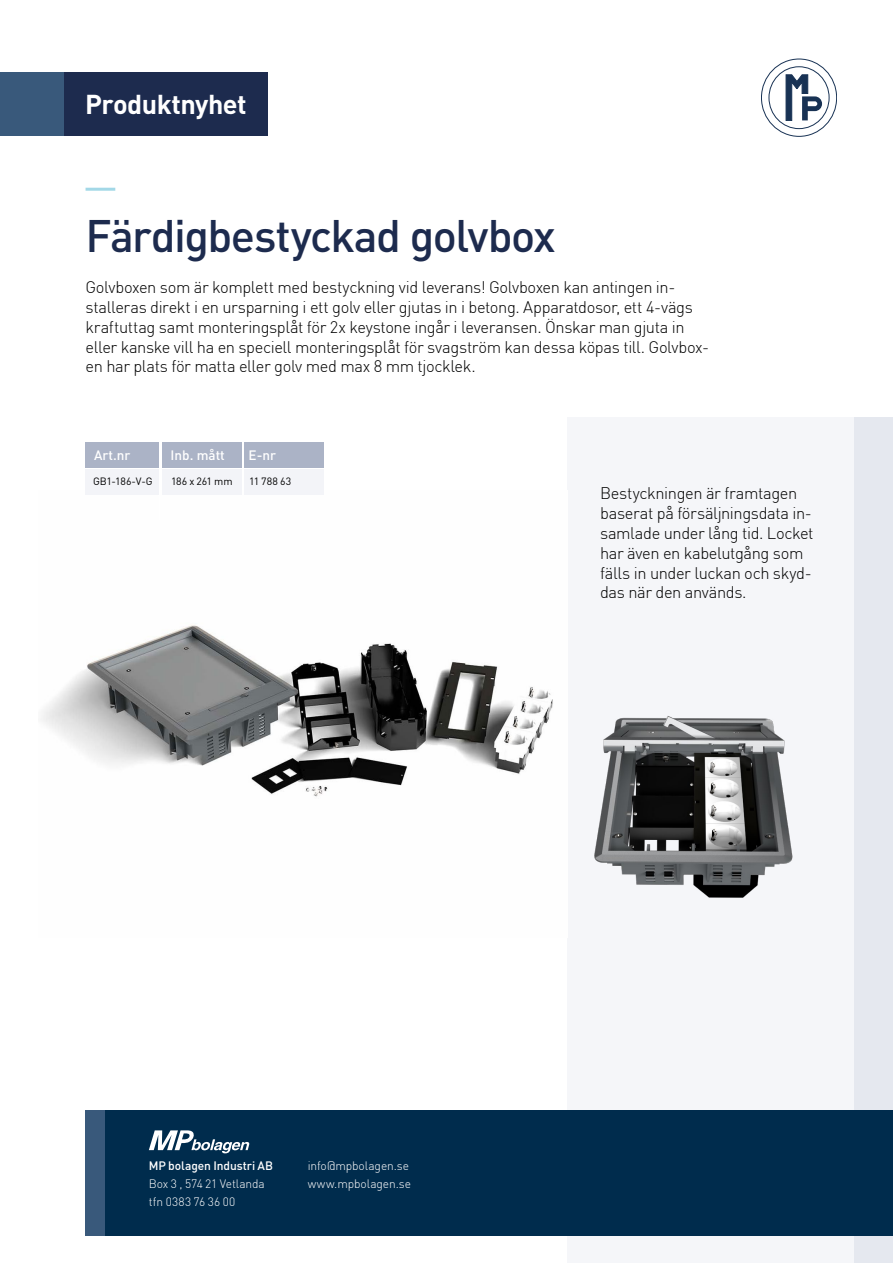
<style>
.page{position:relative;width:893px;height:1263px;background:#fff}
.page>*{position:absolute;margin:0;border:0;box-sizing:border-box;transform-origin:0 0}
.t1{font:500 45px "DIN Pro";letter-spacing:-.035em;color:#1d2b4e}
.t2{font:700 27px "DIN Pro";letter-spacing:-.02em;color:#fff}
.t3{font:300 16.5px/19.8px "DIN";letter-spacing:-.025em;color:#000}
.t4{font:500 13.5px "DIN Pro";color:#fff}
.t5{font:300 12px/18px "DIN";letter-spacing:-.01em;color:#fff}
.t6{font:500 12px "DIN";letter-spacing:-.005em;color:#fff}
.t7{font:10.5px "DIN Pro";letter-spacing:-.005em;color:#000}
</style>
<div class="page">
<div style="left:568px;top:417px;width:286px;height:846px;background:#f5f6f9"></div>
<div style="left:854px;top:417px;width:39px;height:846px;background:#e5e8ef"></div>
<svg style="left:761px;top:59px;width:76px;height:77px"></svg>
<div style="left:761px;top:59px;width:76px;height:78px;border:1px solid #183254;border-radius:50%"></div>
<div style="left:769px;top:67px;width:60px;height:62px;background:#fff;border-radius:50%"></div>
<div style="left:769px;top:66px;width:60px;height:63px;border:1px solid #183254;border-radius:50%"></div>
<svg style="left:786px;top:74px;width:36px;height:47px"></svg>
<div style="left:85px;top:1110px;width:808px;height:125px;background:#002c4d"></div>
<div style="left:85px;top:1110px;width:20px;height:125px;background:#39597b"></div>
<svg style="left:149px;top:1130px;width:100px;height:23px"></svg>
<img style="left:41px;top:491px;width:512px;height:306px">
<div style="left:244px;top:442px;width:80px;height:25px;background:#abb3c6"></div>
<div style="left:244px;top:469px;width:80px;height:25px;background:#f3f4f8"></div>
<div style="left:64px;top:72px;width:204px;height:64px;background:#1d2b4e"></div>
<div style="left:0;top:72px;width:64px;height:64px;background:#39597b"></div>
<hr style="left:86px;top:188px;width:29px;height:3px;background:#a3d8e7">
<img style="left:594px;top:716px;width:199px;height:182px">
<hr style="left:158px;top:465px;width:2px;height:56px;background:#fff">
<div style="left:86px;top:442px;width:73px;height:25px;background:#abb3c6"></div>
<div style="left:162px;top:442px;width:80px;height:25px;background:#abb3c6"></div>
<div style="left:86px;top:469px;width:73px;height:25px;background:#f3f4f8"></div>
<div style="left:162px;top:469px;width:80px;height:25px;background:#f3f4f8"></div>
<h2 class="t2" style="left:85px;top:86px;width:163px">Produktnyhet</h2>
<h1 class="t1" style="left:86px;top:205px;width:472px">Färdigbestyckad golvbox</h1>
<p class="t3" style="left:86px;top:277px;width:625px">Golvboxen som är komplett med bestyckning vid leverans! Golvboxen kan antingen in&shy;stalleras direkt i en ursparning i ett golv eller gjutas in i betong. Apparatdosor, ett 4-vägs kraftuttag samt monteringsplåt för 2x keystone ingår i leveransen. Önskar man gjuta in eller kanske vill ha en speciell monteringsplåt för svagström kan dessa köpas till. Golvbox&shy;en har plats för matta eller golv med max 8 mm tjocklek.</p>
<p class="t4" style="left:94px;top:445px;width:38px">Art.nr</p>
<p class="t4" style="left:171px;top:445px;width:56px">Inb. mått</p>
<p class="t4" style="left:249px;top:445px;width:29px">E-nr</p>
<p class="t7" style="left:93px;top:474px;width:61px">GB1-186-V-G</p>
<p class="t7" style="left:171px;top:474px;width:63px">186 x 261 mm</p>
<p class="t7" style="left:249px;top:474px;width:44px">11 788 63</p>
<p class="t3" style="left:600px;top:483px;width:215px">Bestyckningen är framtagen baserat på försäljningsdata in&shy;samlade under lång tid. Locket har även en kabelutgång som fälls in under luckan och skyd&shy;das när den används.</p>
<p class="t6" style="left:149px;top:1158px;width:126px">MP bolagen Industri AB</p>
<p class="t5" style="left:149px;top:1175px;width:117px">Box 3 , 574 21 Vetlanda tfn 0383 76 36 00</p>
<p class="t5" style="left:308px;top:1157px;width:105px">info@mpbolagen.se www.mpbolagen.se</p>
</div>
